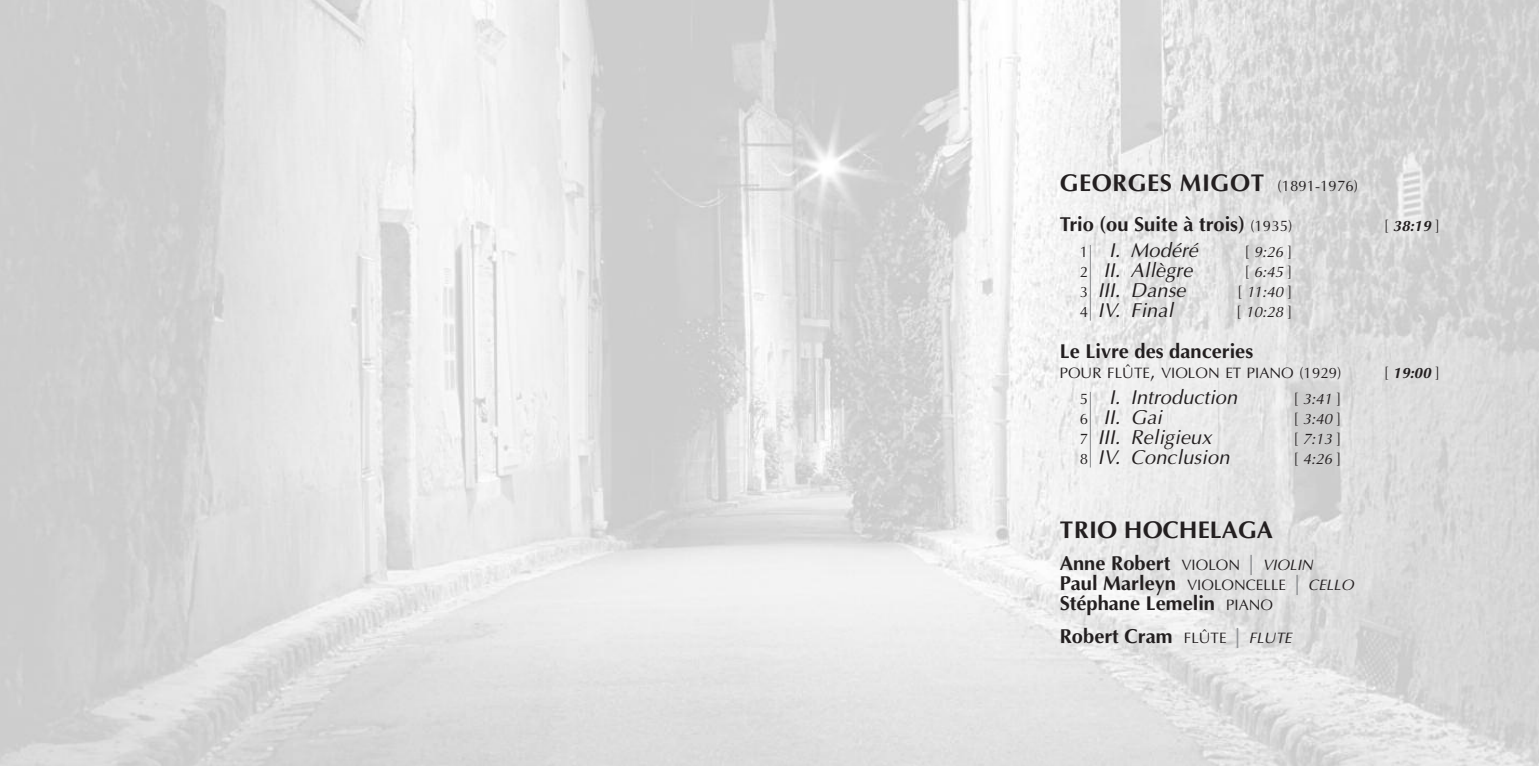
<style>
.page{position:relative;width:1539px;height:766px;background:#fff}
.page>*{position:absolute;margin:0;border:0;box-sizing:border-box;transform-origin:0 0}
.t1{font:700 24.07px "Optima";letter-spacing:.025em;color:#231f20}
.t2{font:700 24.07px "Optima";color:#231f20}
.t3{font:700 20.25px/20.2px "Optima";color:#231f20}
.t4{font:italic 20.25px "Optima";letter-spacing:.005em;color:#231f20}
.t5{font:italic 15.08px "Optima";letter-spacing:.005em;color:#231f20}
.t6{font:15.08px "Optima";color:#231f20}
.t7{font:italic 700 15.08px "Optima";letter-spacing:.005em;color:#231f20}
.s1{font-weight:400;font-size:15.08px}
.s2{font-weight:400;font-style:normal}
.s3{font-style:normal;font-size:15.08px}
.s4{font-style:normal}
.s5{font-size:20.25px}
.s6{font-family:"Grotesque";font-weight:400;font-stretch:condensed;color:#939598}
.s7{font-weight:400;font-style:italic;font-size:15.08px}
</style>
<div class="page">
<img style="left:0;top:0;width:1539px;height:765px">
<hr style="left:1090px;top:245px;width:1px;height:75px;background:#939598">
<hr style="left:1090px;top:391px;width:1px;height:76px;background:#939598">
<p class="t1" style="left:1060px;top:168px;width:300px">GEORGES MIGOT <span class="s1">(1891-1976)</span></p>
<p class="t3" style="left:1060px;top:213px;width:234px">Trio (ou Suite à trois) <span class="s1">(1935)</span></p>
<p class="t7" style="left:1384px;top:216px;width:58px"><span class="s2">[</span> 38:19 <span class="s2">]</span></p>
<p class="t4" style="left:1080px;top:238px;width:120px"><span class="s3">1</span> I. Modéré</p>
<p class="t5" style="left:1245px;top:243px;width:49px"><span class="s4">[</span> 9:26 <span class="s4">]</span></p>
<p class="t4" style="left:1080px;top:258px;width:114px"><span class="s3">2</span> II. Allègre</p>
<p class="t5" style="left:1245px;top:263px;width:49px"><span class="s4">[</span> 6:45 <span class="s4">]</span></p>
<p class="t4" style="left:1080px;top:278px;width:107px"><span class="s3">3</span> III. Danse</p>
<p class="t5" style="left:1237px;top:283px;width:57px"><span class="s4">[</span> 11:40 <span class="s4">]</span></p>
<p class="t4" style="left:1080px;top:298px;width:95px"><span class="s3">4</span> IV. Final</p>
<p class="t5" style="left:1236px;top:303px;width:58px"><span class="s4">[</span> 10:28 <span class="s4">]</span></p>
<p class="t3" style="left:1060px;top:340px;width:195px">Le Livre des danceries</p>
<p class="t6" style="left:1060px;top:363px;width:283px">POUR FLÛTE<span class="s5">,</span> VIOLON ET PIANO (1929)</p>
<p class="t7" style="left:1384px;top:363px;width:58px"><span class="s2">[</span> 19:00 <span class="s2">]</span></p>
<p class="t4" style="left:1080px;top:385px;width:159px"><span class="s3">5</span> I. Introduction</p>
<p class="t5" style="left:1294px;top:390px;width:49px"><span class="s4">[</span> 3:41 <span class="s4">]</span></p>
<p class="t4" style="left:1080px;top:405px;width:84px"><span class="s3">6</span> II. Gai</p>
<p class="t5" style="left:1294px;top:410px;width:49px"><span class="s4">[</span> 3:40 <span class="s4">]</span></p>
<p class="t4" style="left:1080px;top:425px;width:133px"><span class="s3">7</span> III. Religieux</p>
<p class="t5" style="left:1294px;top:430px;width:49px"><span class="s4">[</span> 7:13 <span class="s4">]</span></p>
<p class="t4" style="left:1080px;top:445px;width:151px"><span class="s3">8</span> IV. Conclusion</p>
<p class="t5" style="left:1294px;top:450px;width:49px"><span class="s4">[</span> 4:26 <span class="s4">]</span></p>
<p class="t2" style="left:1060px;top:515px;width:215px">TRIO HOCHELAGA</p>
<p class="t3" style="left:1060px;top:552px;width:296px">Anne Robert <span class="s1">VIOLON</span> <span class="s6">|</span> <span class="s7">VIOLIN<br></span>Paul Marleyn <span class="s1">VIOLONCELLE</span> <span class="s6">|</span> <span class="s7">CELLO<br></span>Stéphane Lemelin <span class="s1">PIANO</span></p>
<p class="t3" style="left:1060px;top:625px;width:234px">Robert Cram <span class="s1">FLÛTE</span> <span class="s6">|</span> <span class="s7">FLUTE</span></p>
</div>
